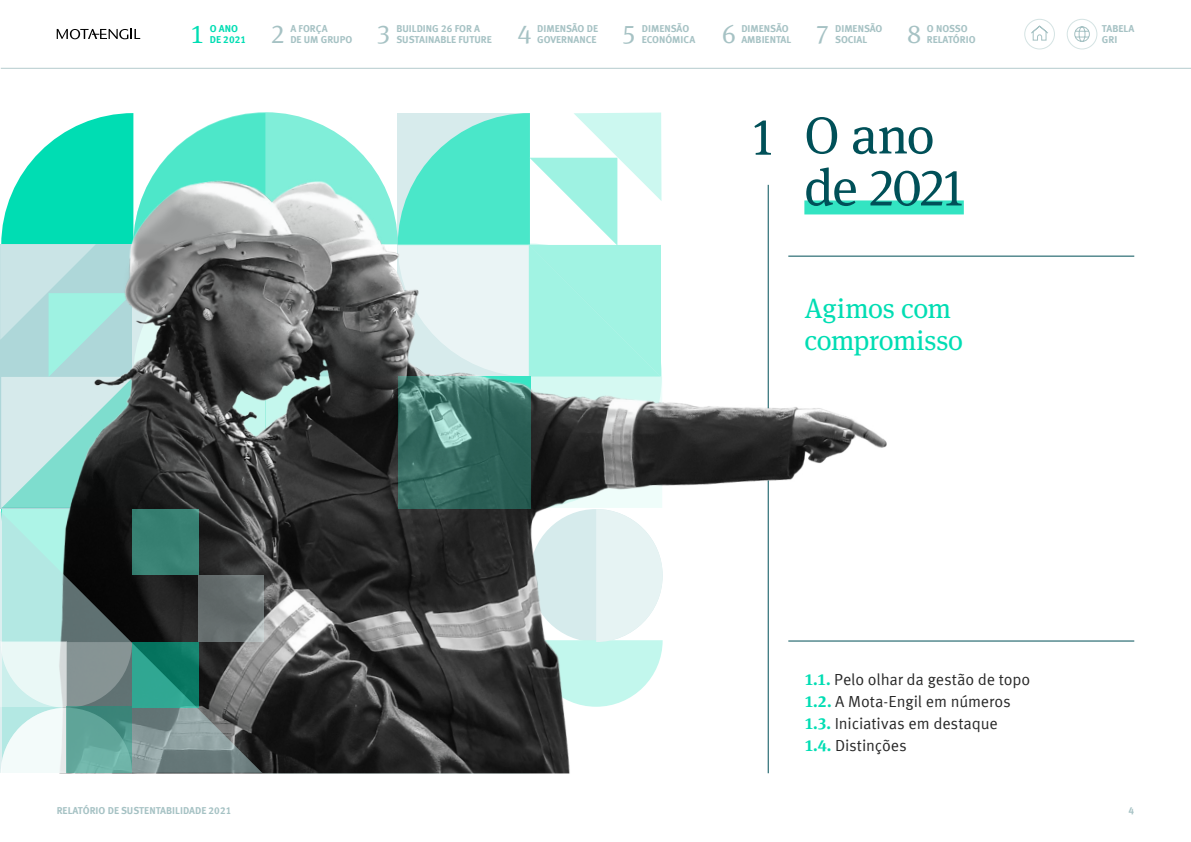
<style>
.page{position:relative;width:1191px;height:842px;background:#fff}
.page>*{position:absolute;margin:0;border:0;box-sizing:border-box;transform-origin:0 0}
.t1{font:52px/52px "Meta Serif Pro";letter-spacing:-.02em;color:#005058}
.t2{font:28px/32px "Meta Serif Lf";letter-spacing:-.02em;color:#00ddb3}
.t3{font:26px "Meta Serif Tf";color:#a6c2c4}
.t4{font:26px "Meta Serif Tf";color:#00ddb3}
.t5{font:16px/22px "Meta Offc Norm";letter-spacing:-.01em;color:#282828}
.t6{font:700 10px/11px "Meta Offc";color:#a6c2c4}
.t7{font:700 10px/11px "Meta Offc";color:#00ddb3}
.s1{font-family:"Meta Serif Lf"}
.s2{font-family:"Meta Serif Tf";font-weight:700;color:#00ddb3}
</style>
<div class="page">
<svg style="left:57px;top:29px;width:83px;height:10px"></svg>
<div style="left:1024px;top:19px;width:31px;height:30px;border:1px solid #d4e3e3;border-radius:50%"></div>
<svg style="left:1031px;top:25px;width:17px;height:16px"></svg>
<div style="left:1066px;top:19px;width:31px;height:30px;border:1px solid #d4e3e3;border-radius:50%"></div>
<svg style="left:1074px;top:26px;width:16px;height:16px"></svg>
<hr style="left:1px;top:68px;width:1190px;height:1px;background:#005058">
<img style="left:662px;top:184px;width:238px;height:589px">
<svg style="left:0;top:112px;width:662px;height:661px;background:#7b9a95"></svg>
<svg style="left:0;top:641px;width:66px;height:66px;background:#e1f3f1"></svg>
<svg style="left:199px;top:575px;width:65px;height:66px;background:#6b7373"></svg>
<svg style="left:132px;top:642px;width:66px;height:66px;background:#1c8e7a"></svg>
<div style="left:132px;top:510px;width:66px;height:65px;background:#388173"></div>
<svg style="left:66px;top:707px;width:66px;height:66px;background:#5ea398"></svg>
<svg style="left:398px;top:376px;width:132px;height:132px;background:#3f756b"></svg>
<hr style="left:768px;top:185px;width:1px;height:223px;background:#005058">
<hr style="left:768px;top:480px;width:1px;height:293px;background:#005058">
<div style="left:804px;top:200px;width:159px;height:14px;background:#33e4c2"></div>
<hr style="left:788px;top:256px;width:346px;height:1px;background:#005058">
<hr style="left:788px;top:641px;width:346px;height:1px;background:#005058">
<h3 class="t3" style="left:270px;top:19px;width:16px">2</h3>
<p class="t6" style="left:290px;top:23px;width:64px">A FORÇA<br>DE UM GRUPO</p>
<h3 class="t3" style="left:622px;top:19px;width:16px">5</h3>
<p class="t6" style="left:642px;top:23px;width:55px">DIMENSÃO<br>ECONÓMICA</p>
<h3 class="t3" style="left:721px;top:19px;width:16px">6</h3>
<p class="t6" style="left:741px;top:23px;width:51px">DIMENSÃO<br>AMBIENTAL</p>
<h3 class="t3" style="left:815px;top:19px;width:16px">7</h3>
<p class="t6" style="left:835px;top:23px;width:49px">DIMENSÃO<br>SOCIAL</p>
<h3 class="t3" style="left:907px;top:19px;width:16px">8</h3>
<p class="t6" style="left:927px;top:23px;width:42px">O NOSSO</p>
<p class="t6" style="left:396px;top:23px;width:97px">BUILDING 26 FOR A<br>SUSTAINABLE FUTURE</p>
<h3 class="t3" style="left:517px;top:19px;width:16px">4</h3>
<p class="t6" style="left:537px;top:23px;width:62px">DIMENSÃO DE</p>
<p class="t7" style="left:210px;top:23px;width:38px">O ANO<br>DE 2021</p>
<h3 class="t3" style="left:376px;top:19px;width:16px">3</h3>
<p class="t6" style="left:927px;top:34px;width:50px">RELATÓRIO</p>
<h3 class="t4" style="left:190px;top:19px;width:16px">1</h3>
<p class="t6" style="left:537px;top:34px;width:61px">GOVERNANCE</p>
<p class="t6" style="left:1102px;top:23px;width:34px">TABELA<br>GRI</p>
<h1 class="t1" style="left:804px;top:107px;width:161px;text-indent:-52px"><span class="s1">1</span> O ano de 2021</h1>
<h2 class="t2" style="left:804px;top:292px;width:160px">Agimos com compromisso</h2>
<h3 class="t5" style="left:804px;top:668px;width:227px"><span class="s2">1.1.</span> Pelo olhar da gestão de topo<br><span class="s2">1.2.</span> A Mota-Engil em números<br><span class="s2">1.3.</span> Iniciativas em destaque<br><span class="s2">1.4.</span> Distinções</h3>
<p class="t6" style="left:57px;top:805px;width:176px">RELATÓRIO DE SUSTENTABILIDADE 2021</p>
<p class="t6" style="left:1128px;top:805px;width:7px">4</p>
</div>
